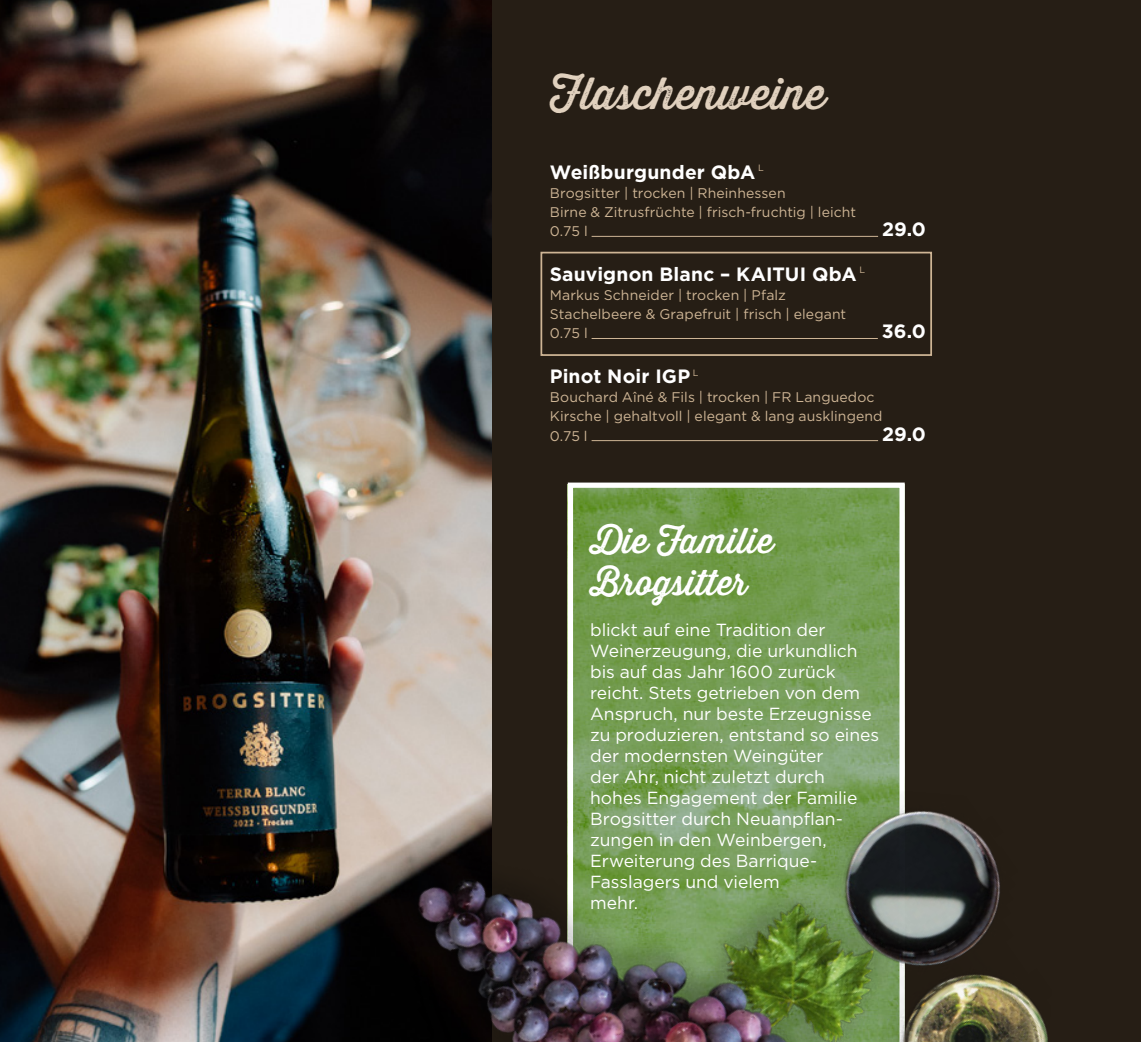
<style>
.page{position:relative;width:1141px;height:1042px;background:#261e15}
.page>*{position:absolute;margin:0;border:0;box-sizing:border-box;transform-origin:0 0}
.t1{font:43.75px "Thirsty Rough Reg One";color:#e1d1be}
.t2{font:35px/42px "Thirsty Rough Reg";letter-spacing:.005em;color:#fff}
.t3{font:700 19.25px "Gotham";letter-spacing:.005em;color:#fff}
.t4{font:17.5px/21px "Gotham";letter-spacing:-.005em;color:#fff}
.t5{font:14px/19.2px "Gotham";letter-spacing:.005em;color:#ceb595}
</style>
<div class="page">
<hr style="left:592px;top:236px;width:286px;height:1px;background:#ceb595">
<hr style="left:592px;top:338px;width:286px;height:1px;background:#ceb595">
<hr style="left:592px;top:440px;width:286px;height:1px;background:#ceb595">
<img style="left:0;top:0;width:492px;height:1042px">
<svg style="left:568px;top:482px;width:337px;height:277px;background:#7ba05b"></svg>
<img style="left:305px;top:759px;width:743px;height:283px">
<div style="left:540px;top:252px;width:392px;height:104px;border:2px solid #ceb595"></div>
<h1 class="t1" style="left:550px;top:62px;width:278px">Flaschenweine</h1>
<p class="t3" style="left:550px;top:159px;width:215px">Weißburgunder QbA <sup>L</sup></p>
<p class="t5" style="left:550px;top:183px;width:308px">Brogsitter | trocken | Rheinhessen<br>Birne &amp; Zitrusfrüchte | frisch-fruchtig | leicht<br>0.75 l</p>
<p class="t3" style="left:550px;top:261px;width:317px">Sauvignon Blanc – KAITUI QbA <sup>L</sup></p>
<p class="t5" style="left:550px;top:285px;width:298px">Markus Schneider | trocken | Pfalz<br>Stachelbeere &amp; Grapefruit | frisch | elegant<br>0.75 l</p>
<p class="t3" style="left:882px;top:217px;width:45px">29.0</p>
<p class="t3" style="left:882px;top:319px;width:46px">36.0</p>
<p class="t3" style="left:550px;top:363px;width:150px">Pinot Noir IGP <sup>L</sup></p>
<p class="t5" style="left:550px;top:387px;width:334px">Bouchard Aîné &amp; Fils | trocken | FR Languedoc<br>Kirsche | gehaltvoll | elegant &amp; lang ausklingend<br>0.75 l</p>
<p class="t3" style="left:882px;top:421px;width:45px">29.0</p>
<h2 class="t2" style="left:590px;top:519px;width:185px">Die Familie<br>Brogsitter</h2>
<p class="t4" style="left:590px;top:619px;width:291px">blickt auf eine Tradition der<br>Weinerzeugung, die urkundlich bis auf das Jahr 1600 zurück reicht. Stets getrieben von dem<br>Anspruch, nur beste Erzeugnisse zu produzieren, entstand so eines der modernsten Weingüter<br>der Ahr, nicht zuletzt durch hohes Engagement der Familie<br>Brogsitter durch Neuanpflan&shy;zungen in den Weinbergen,<br>Erweiterung des Barrique-<br>Fasslagers und vielem<br>mehr.</p>
</div>
